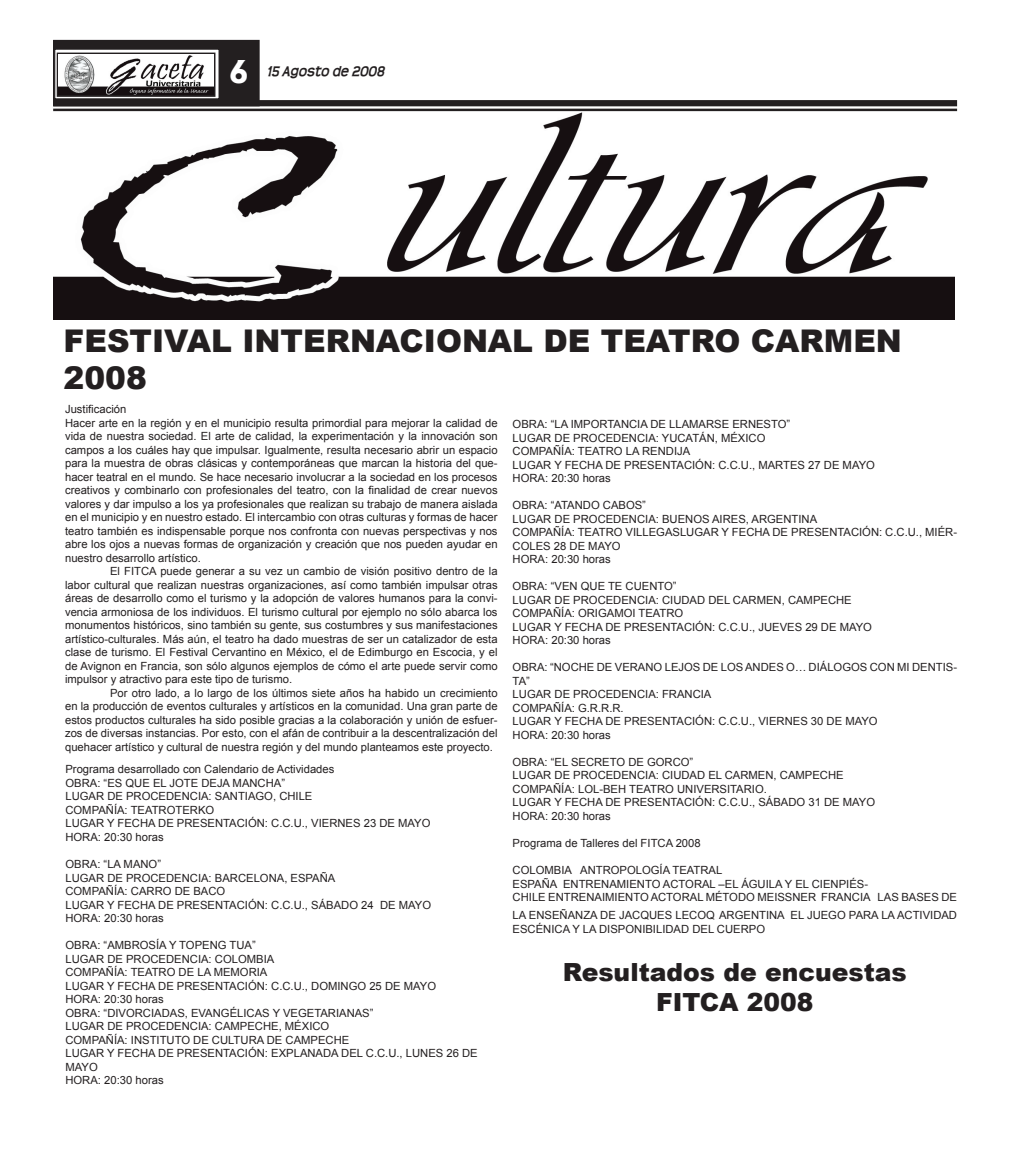
<style>
.page{position:relative;width:1028px;height:1152px;background:#fff}
.page>*{position:absolute;margin:0;border:0;box-sizing:border-box;transform-origin:0 0}
.t1{font:900 31.25px/37.5px "Arial";color:#231f20}
.t2{font:900 25px/30px "Arial";color:#231f20;text-align:center}
.t3{font:italic 700 15px "Teen";color:#231f20}
.t4{font:11.25px/13.5px "Arial";color:#231f20}
.s1{font-family:"Albertus";font-weight:800;font-style:normal;font-size:30px;color:#fff}
</style>
<div class="page">
<div style="left:54px;top:40px;width:205px;height:66px;background:#231f20"></div>
<div style="left:53px;top:40px;width:207px;height:66px;border:1px solid #231f20"></div>
<svg style="left:56px;top:50px;width:162px;height:48px"></svg>
<div style="left:54px;top:48px;width:166px;height:52px;border:1px solid #231f20"></div>
<div style="left:53px;top:100px;width:904px;height:6px;background:#231f20"></div>
<hr style="left:53px;top:109px;width:904px;height:2px;background:#231f20">
<div style="left:57px;top:53px;width:158px;height:44px;border:2px solid #231f20"></div>
<img style="left:59px;top:55px;width:154px;height:40px">
<img style="left:53px;top:113px;width:901px;height:206px">
<h3 class="t3" style="left:222px;top:63px;width:163px"><span class="s1">16</span> 15 Agosto de 2008</h3>
<h1 class="t1" style="left:64px;top:321px;width:840px">FESTIVAL INTERNACIONAL DE TEATRO CARMEN<br>2008</h1>
<p class="t4" style="left:65px;top:403px;width:63px">Justificación</p>
<p class="t4" style="left:65px;top:416px;width:434px">Hacer arte en la región y en el municipio resulta primordial para mejorar la calidad de</p>
<p class="t4" style="left:65px;top:430px;width:434px">vida de nuestra sociedad. El arte de calidad, la experimentación y la innovación son</p>
<p class="t4" style="left:65px;top:443px;width:434px">campos a los cuáles hay que impulsar. Igualmente, resulta necesario abrir un espacio</p>
<p class="t4" style="left:65px;top:457px;width:434px">para la muestra de obras clásicas y contemporáneas que marcan la historia del que-</p>
<p class="t4" style="left:65px;top:470px;width:434px">hacer teatral en el mundo. Se hace necesario involucrar a la sociedad en los procesos</p>
<p class="t4" style="left:65px;top:484px;width:434px">creativos y combinarlo con profesionales del teatro, con la finalidad de crear nuevos</p>
<p class="t4" style="left:65px;top:497px;width:434px">valores y dar impulso a los ya profesionales que realizan su trabajo de manera aislada</p>
<p class="t4" style="left:65px;top:511px;width:434px">en el municipio y en nuestro estado. El intercambio con otras culturas y formas de hacer</p>
<p class="t4" style="left:65px;top:524px;width:434px">teatro también es indispensable porque nos confronta con nuevas perspectivas y nos</p>
<p class="t4" style="left:65px;top:538px;width:434px">abre los ojos a nuevas formas de organización y creación que nos pueden ayudar en</p>
<p class="t4" style="left:65px;top:551px;width:137px">nuestro desarrollo artístico.</p>
<p class="t4" style="left:110px;top:565px;width:389px">El FITCA puede generar a su vez un cambio de visión positivo dentro de la</p>
<p class="t4" style="left:65px;top:578px;width:434px">labor cultural que realizan nuestras organizaciones, así como también impulsar otras</p>
<p class="t4" style="left:65px;top:592px;width:434px">áreas de desarrollo como el turismo y la adopción de valores humanos para la convi-</p>
<p class="t4" style="left:65px;top:605px;width:434px">vencia armoniosa de los individuos. El turismo cultural por ejemplo no sólo abarca los</p>
<p class="t4" style="left:65px;top:619px;width:434px">monumentos históricos, sino también su gente, sus costumbres y sus manifestaciones</p>
<p class="t4" style="left:65px;top:632px;width:434px">artístico-culturales. Más aún, el teatro ha dado muestras de ser un catalizador de esta</p>
<p class="t4" style="left:65px;top:646px;width:434px">clase de turismo. El Festival Cervantino en México, el de Edimburgo en Escocia, y el</p>
<p class="t4" style="left:65px;top:659px;width:434px">de Avignon en Francia, son sólo algunos ejemplos de cómo el arte puede servir como</p>
<p class="t4" style="left:65px;top:673px;width:228px">impulsor y atractivo para este tipo de turismo.</p>
<p class="t4" style="left:110px;top:686px;width:389px">Por otro lado, a lo largo de los últimos siete años ha habido un crecimiento</p>
<p class="t4" style="left:65px;top:700px;width:434px">en la producción de eventos culturales y artísticos en la comunidad. Una gran parte de</p>
<p class="t4" style="left:65px;top:713px;width:434px">estos productos culturales ha sido posible gracias a la colaboración y unión de esfuer-</p>
<p class="t4" style="left:65px;top:727px;width:434px">zos de diversas instancias. Por esto, con el afán de contribuir a la descentralización del</p>
<p class="t4" style="left:65px;top:740px;width:429px">quehacer artístico y cultural de nuestra región y del mundo planteamos este proyecto.</p>
<p class="t4" style="left:65px;top:763px;width:366px">Programa desarrollado con Calendario de Actividades<br>OBRA: “ES QUE EL JOTE DEJA MANCHA”<br>LUGAR DE PROCEDENCIA: SANTIAGO, CHILE<br>COMPAÑÍA: TEATROTERKO<br>LUGAR Y FECHA DE PRESENTACIÓN: C.C.U., VIERNES 23 DE MAYO HORA: 20:30 horas</p>
<p class="t4" style="left:65px;top:857px;width:367px">OBRA: “LA MANO”<br>LUGAR DE PROCEDENCIA: BARCELONA, ESPAÑA<br>COMPAÑÍA: CARRO DE BACO<br>LUGAR Y FECHA DE PRESENTACIÓN: C.C.U., SÁBADO 24 DE MAYO<br>HORA: 20:30 horas</p>
<p class="t4" style="left:65px;top:938px;width:414px">OBRA: “AMBROSÍA Y TOPENG TUA”<br>LUGAR DE PROCEDENCIA: COLOMBIA<br>COMPAÑÍA: TEATRO DE LA MEMORIA<br>LUGAR Y FECHA DE PRESENTACIÓN: C.C.U., DOMINGO 25 DE MAYO<br>HORA: 20:30 horas<br>OBRA: “DIVORCIADAS, EVANGÉLICAS Y VEGETARIANAS”<br>LUGAR DE PROCEDENCIA: CAMPECHE, MÉXICO<br>COMPAÑÍA: INSTITUTO DE CULTURA DE CAMPECHE<br>LUGAR Y FECHA DE PRESENTACIÓN: EXPLANADA DEL C.C.U., LUNES 26 DE MAYO<br>HORA: 20:30 horas</p>
<p class="t4" style="left:512px;top:418px;width:364px">OBRA: “LA IMPORTANCIA DE LLAMARSE ERNESTO”<br>LUGAR DE PROCEDENCIA: YUCATÁN, MÉXICO<br>COMPAÑÍA: TEATRO LA RENDIJA<br>LUGAR Y FECHA DE PRESENTACIÓN: C.C.U., MARTES 27 DE MAYO HORA: 20:30 horas</p>
<p class="t4" style="left:512px;top:499px;width:446px">OBRA: “ATANDO CABOS”<br>LUGAR DE PROCEDENCIA: BUENOS AIRES, ARGENTINA<br>COMPAÑÍA: TEATRO VILLEGASLUGAR Y FECHA DE PRESENTACIÓN: C.C.U., MIÉR-COLES 28 DE MAYO<br>HORA: 20:30 horas</p>
<p class="t4" style="left:512px;top:580px;width:361px">OBRA: “VEN QUE TE CUENTO”<br>LUGAR DE PROCEDENCIA: CIUDAD DEL CARMEN, CAMPECHE COMPAÑÍA: ORIGAMOI TEATRO<br>LUGAR Y FECHA DE PRESENTACIÓN: C.C.U., JUEVES 29 DE MAYO HORA: 20:30 horas</p>
<p class="t4" style="left:512px;top:661px;width:446px">OBRA: “NOCHE DE VERANO LEJOS DE LOS ANDES O… DIÁLOGOS CON MI DENTIS-<br>TA”<br>LUGAR DE PROCEDENCIA: FRANCIA<br>COMPAÑÍA: G.R.R.R.<br>LUGAR Y FECHA DE PRESENTACIÓN: C.C.U., VIERNES 30 DE MAYO<br>HORA: 20:30 horas</p>
<p class="t4" style="left:512px;top:755px;width:364px">OBRA: “EL SECRETO DE GORCO”<br>LUGAR DE PROCEDENCIA: CIUDAD EL CARMEN, CAMPECHE COMPAÑÍA: LOL-BEH TEATRO UNIVERSITARIO.<br>LUGAR Y FECHA DE PRESENTACIÓN: C.C.U., SÁBADO 31 DE MAYO HORA: 20:30 horas</p>
<p class="t4" style="left:512px;top:836px;width:189px">Programa de Talleres del FITCA 2008</p>
<p class="t4" style="left:512px;top:863px;width:446px">COLOMBIA ANTROPOLOGÍA TEATRAL<br>ESPAÑA ENTRENAMIENTO ACTORAL –EL ÁGUILA Y EL CIENPIÉS-<br>CHILE ENTRENAIMIENTO ACTORAL MÉTODO MEISSNER FRANCIA LAS BASES DE</p>
<p class="t4" style="left:512px;top:908px;width:446px">LA ENSEÑANZA DE JACQUES LECOQ ARGENTINA EL JUEGO PARA LA ACTIVIDAD<br>ESCÉNICA Y LA DISPONIBILIDAD DEL CUERPO</p>
<h2 class="t2" style="left:563px;top:955px;width:345px">Resultados de encuestas<br>FITCA 2008</h2>
</div>
